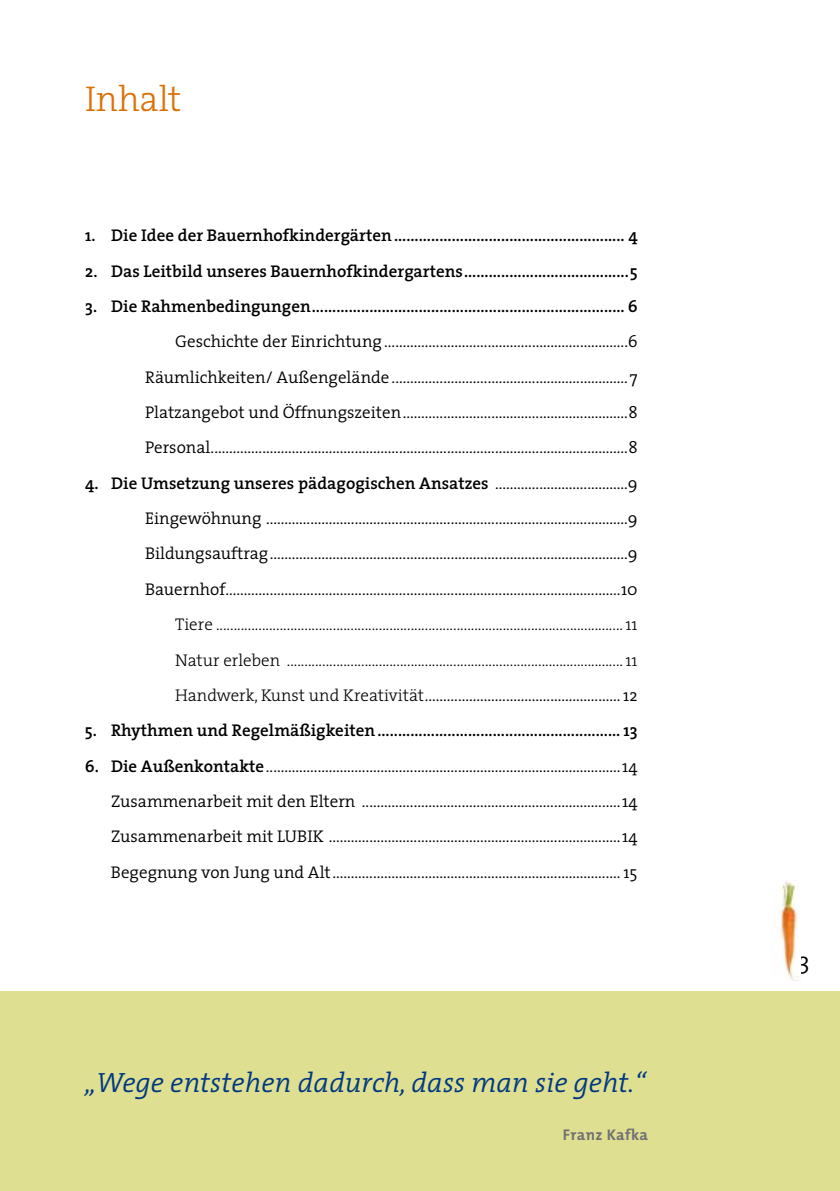
<style>
.page{position:relative;width:840px;height:1191px;background:#fff}
.page>*{position:absolute;margin:0;border:0;box-sizing:border-box;transform-origin:0 0}
.t1{font:300 36px "The Serif";color:#db7006}
.t2{font:italic 300 28px "The Serif";color:#003882}
.t3{font:300 24px "The Serif";color:#000}
.t4{font:300 17px/35.4px "The Serif";color:#000;text-align:justify}
.t5{font:600 17px "The Serif";color:#000}
.t6{font:300 17px/35.4px "The Serif";color:#000;text-align:justify}
.t7{font:700 15.6px "The Mix";letter-spacing:.025em;color:#707173}
.s1{font-weight:600}
.s2{font-style:inherit}
</style>
<div class="page">
<div style="left:0;top:991px;width:839px;height:200px;background:#dfdf92"></div>
<img style="left:780px;top:881px;width:18px;height:99px">
<h1 class="t1" style="left:85px;top:70px;width:98px">Inhalt</h1>
<p class="t5" style="left:85px;top:221px;width:554px">1. Die Idee der Bauernhofkindergärten........................................................ 4</p>
<p class="t5" style="left:85px;top:257px;width:554px">2. Das Leitbild unseres Bauernhofkindergartens........................................5</p>
<p class="t5" style="left:85px;top:292px;width:554px">3. Die Rahmenbedingungen............................................................................ 6</p>
<p class="t4" style="left:145px;top:323px;width:494px;text-indent:30px">Geschichte der Einrichtung..................................................................6<br>Räumlichkeiten/ Außengelände................................................................7<br>Platzangebot und Öffnungszeiten.............................................................8<br>Personal.................................................................................................................8</p>
<p class="t4" style="left:145px;top:465px;width:494px;text-indent:-60px"><span class="s1">4. Die Umsetzung unseres pädagogischen Ansatzes</span> ....................................9<br>Eingewöhnung ..................................................................................................9<br>Bildungsauftrag.................................................................................................9<br>Bauernhof...........................................................................................................10</p>
<p class="t6" style="left:175px;top:606px;width:464px">Tiere ...................................................................................................................11<br>Natur erleben ...............................................................................................11<br>Handwerk, Kunst und Kreativität<span class="s2">..................................................... 12</span></p>
<p class="t5" style="left:85px;top:716px;width:554px">5. Rhythmen und Regelmäßigkeiten........................................................... 13</p>
<p class="t4" style="left:111px;top:747px;width:528px;text-indent:-26px"><span class="s1">6. Die Außenkontakte</span>................................................................................................14<br>Zusammenarbeit mit den Eltern ......................................................................14<br>Zusammenarbeit mit LUBIK ...............................................................................14<br>Begegnung von Jung und Alt.............................................................................. 15</p>
<h2 class="t2" style="left:85px;top:1059px;width:561px">„Wege entstehen dadurch, dass man sie geht.“</h2>
<p class="t7" style="left:562px;top:1121px;width:87px">Franz Kafka</p>
<h3 class="t3" style="left:798px;top:941px;width:13px">3</h3>
</div>
